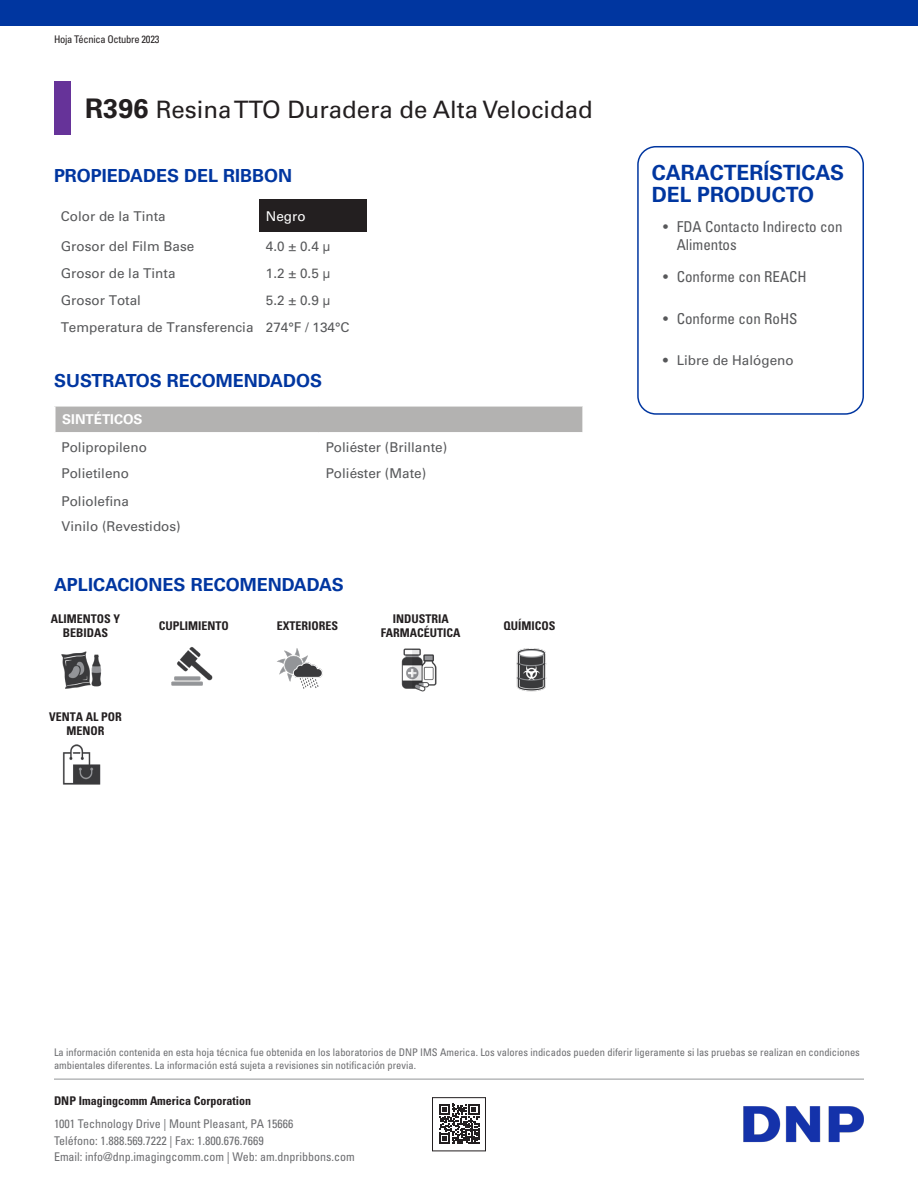
<style>
.page{position:relative;width:918px;height:1188px;background:#fff}
.page>*{position:absolute;margin:0;border:0;box-sizing:border-box;transform-origin:0 0}
.t1{font:24px "Univers LT Std";color:#231f20}
.Product_Features_Title{font:700 21px "Univers LT Std";color:#0036a0}
.t2{font:700 18px "Univers LT Std";color:#0036a0}
.t3{font:condensed 15px/18px "Univers LT Std";color:#57585a}
.Ribbon_Properties{font:13.5px "Univers LT Std";color:#57585a}
.Ribbon_Properties-2{font:700 13.5px "Univers LT Std";color:#fff}
.Ribbon_Properties-3{font:13.5px "Univers LT Std";color:#fff}
.t4{font:condensed 12px/16.5px "Univers LT Std";color:#6c6d70}
.t5{font:700 condensed 12px/14.4px "Univers LT Std";color:#231f20;text-align:center}
.t6{font:condensed 10.5px/12.6px "Univers LT Std";color:#6c6d70}
.t7{font:condensed 10.5px "Univers LT Std";letter-spacing:-.025em;color:#231f20}
.s1{font-weight:700;font-size:27px}
</style>
<div class="page">
<svg style="left:439px;top:1104px;width:40px;height:40px"></svg>
<div style="left:432px;top:1097px;width:54px;height:54px;border:1px solid #231f20"></div>
<img style="left:743px;top:1106px;width:121px;height:37px">
<hr style="left:54px;top:1079px;width:810px;height:1px;background:#939598">
<div style="left:0;top:0;width:918px;height:26px;background:#0036a0"></div>
<div style="left:637px;top:146px;width:227px;height:269px;border:2px solid #0036a0;border-radius:18px"></div>
<div style="left:259px;top:200px;width:108px;height:32px;background:#231f20"></div>
<div style="left:55px;top:406px;width:528px;height:27px;background:#b3b2b1"></div>
<hr style="left:54px;top:405px;width:265px;height:2px;background:#fff">
<hr style="left:54px;top:407px;width:2px;height:25px;background:#fff">
<hr style="left:319px;top:405px;width:265px;height:2px;background:#fff">
<hr style="left:582px;top:407px;width:2px;height:25px;background:#fff">
<hr style="left:54px;top:432px;width:265px;height:2px;background:#fff">
<hr style="left:319px;top:432px;width:265px;height:2px;background:#fff">
<img style="left:61px;top:651px;width:41px;height:38px">
<img style="left:171px;top:647px;width:42px;height:39px">
<img style="left:277px;top:648px;width:46px;height:41px">
<img style="left:401px;top:648px;width:36px;height:44px">
<img style="left:516px;top:648px;width:31px;height:44px">
<img style="left:62px;top:744px;width:39px;height:41px">
<div style="left:54px;top:81px;width:17px;height:54px;background:#639"></div>
<p class="t7" style="left:54px;top:33px;width:107px">Hoja Técnica Octubre 2023</p>
<p class="t1" style="left:85px;top:95px;width:509px"><span class="s1">R396</span> Resina TTO Duradera de Alta Velocidad</p>
<p class="t2" style="left:54px;top:165px;width:240px">PROPIEDADES DEL RIBBON</p>
<p class="Ribbon_Properties" style="left:61px;top:208px;width:107px">Color de la Tinta</p>
<p class="Ribbon_Properties-3" style="left:266px;top:208px;width:41px">Negro</p>
<p class="Ribbon_Properties" style="left:61px;top:238px;width:135px">Grosor del Film Base</p>
<p class="Ribbon_Properties" style="left:266px;top:238px;width:66px">4.0 ± 0.4 μ</p>
<p class="Ribbon_Properties" style="left:61px;top:265px;width:116px">Grosor de la Tinta</p>
<p class="Ribbon_Properties" style="left:266px;top:265px;width:66px">1.2 ± 0.5 μ</p>
<p class="Ribbon_Properties" style="left:61px;top:292px;width:82px">Grosor Total</p>
<p class="Ribbon_Properties" style="left:266px;top:292px;width:66px">5.2 ± 0.9 μ</p>
<p class="Ribbon_Properties" style="left:61px;top:319px;width:194px">Temperatura de Transferencia</p>
<p class="Ribbon_Properties" style="left:266px;top:319px;width:85px">274°F / 134°C</p>
<p class="t2" style="left:54px;top:370px;width:270px">SUSTRATOS RECOMENDADOS</p>
<p class="Ribbon_Properties-2" style="left:62px;top:412px;width:82px">SINTÉTICOS</p>
<p class="Ribbon_Properties" style="left:61px;top:439px;width:87px">Polipropileno</p>
<p class="Ribbon_Properties" style="left:326px;top:439px;width:123px">Poliéster (Brillante)</p>
<p class="Ribbon_Properties" style="left:61px;top:465px;width:69px">Polietileno</p>
<p class="Ribbon_Properties" style="left:326px;top:465px;width:102px">Poliéster (Mate)</p>
<p class="Ribbon_Properties" style="left:61px;top:493px;width:69px">Poliolefina</p>
<p class="Ribbon_Properties" style="left:61px;top:519px;width:121px">Vinilo (Revestidos)</p>
<p class="t2" style="left:54px;top:574px;width:291px">APLICACIONES RECOMENDADAS</p>
<p class="t5" style="left:51px;top:611px;width:71px">ALIMENTOS Y<br>BEBIDAS</p>
<p class="t5" style="left:159px;top:619px;width:72px">CUPLIMIENTO</p>
<p class="t5" style="left:277px;top:619px;width:63px">EXTERIORES</p>
<p class="t5" style="left:381px;top:611px;width:81px">INDUSTRIA<br>FARMACÉUTICA</p>
<p class="t5" style="left:503px;top:619px;width:54px">QUÍMICOS</p>
<p class="t5" style="left:49px;top:710px;width:74px">VENTA AL POR<br>MENOR</p>
<p class="Product_Features_Title" style="left:652px;top:160px;width:194px">CARACTERÍSTICAS</p>
<p class="Product_Features_Title" style="left:652px;top:182px;width:164px">DEL PRODUCTO</p>
<p class="t3" style="left:677px;top:217px;width:167px;text-indent:-14px">• FDA Contacto Indirecto con<br>Alimentos</p>
<p class="t3" style="left:663px;top:268px;width:145px">• Conforme con REACH</p>
<p class="t3" style="left:663px;top:309px;width:136px">• Conforme con RoHS</p>
<p class="Ribbon_Properties" style="left:663px;top:352px;width:132px">• Libre de Halógeno</p>
<p class="t6" style="left:54px;top:1046px;width:807px">La información contenida en esta hoja técnica fue obtenida en los laboratorios de DNP IMS America. Los valores indicados pueden diferir ligeramente si las pruebas se realizan en condiciones ambientales diferentes. La información está sujeta a revisiones sin notificación previa.</p>
<p class="t5" style="left:54px;top:1093px;width:199px">DNP Imagingcomm America Corporation</p>
<p class="t4" style="left:54px;top:1115px;width:302px">1001 Technology Drive | Mount Pleasant, PA 15666<br>Teléfono: 1.888.569.7222 | Fax: 1.800.676.7669<br>Email: info@dnp.imagingcomm.com | Web: am.dnpribbons.com</p>
</div>
